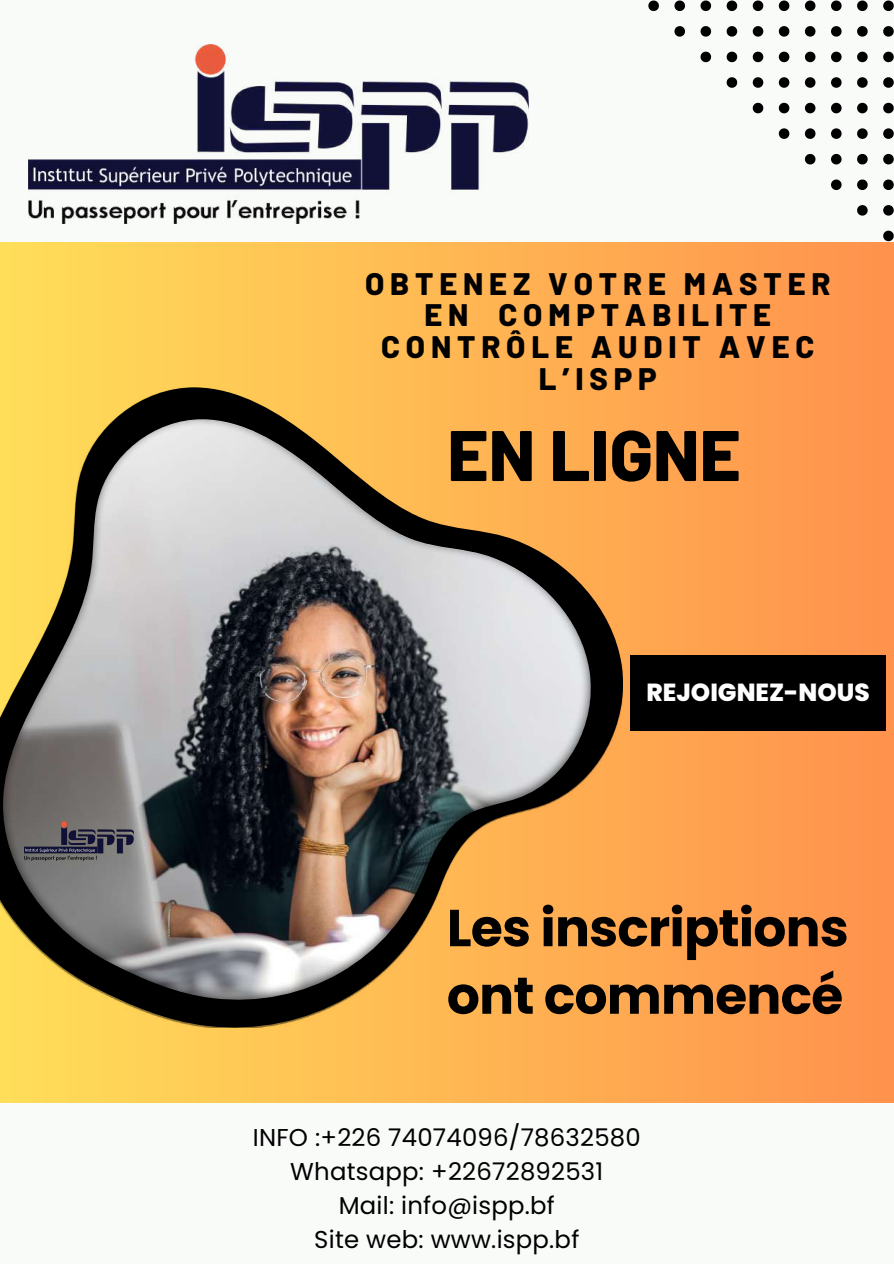
<style>
.page{position:relative;width:894px;height:1264px;background:#fff}
.page>*{position:absolute;margin:0;border:0;box-sizing:border-box;transform-origin:0 0}
.t1{font:800 71.4px "Barlow";color:#000}
.t2{font:700 51.9px/67.5px "Poppins";letter-spacing:-.015em;color:#000}
.t3{font:800 31.05px/31.5px "Barlow";letter-spacing:.19em;color:#000;text-align:center}
.t4{font:800 24.75px "Poppins";color:#fff}
.t5{font:24.3px/33.8px "Poppins";letter-spacing:.01em;color:#000;text-align:center}
</style>
<div class="page">
<div style="left:0;top:0;width:893px;height:1263px;background:linear-gradient(to right,#ffde59,#fe914d)"></div>
<img style="left:0;top:387px;width:622px;height:640px">
<img style="left:3px;top:419px;width:587px;height:580px">
<div style="left:0;top:0;width:893px;height:242px;background:#f9fbf9"></div>
<svg style="left:883px;top:231px;width:10px;height:10px"></svg>
<svg style="left:883px;top:205px;width:10px;height:11px"></svg>
<svg style="left:857px;top:205px;width:10px;height:11px"></svg>
<svg style="left:883px;top:179px;width:10px;height:11px"></svg>
<svg style="left:857px;top:179px;width:10px;height:11px"></svg>
<svg style="left:831px;top:179px;width:10px;height:11px"></svg>
<svg style="left:883px;top:154px;width:10px;height:10px"></svg>
<svg style="left:857px;top:154px;width:10px;height:10px"></svg>
<svg style="left:831px;top:154px;width:10px;height:10px"></svg>
<svg style="left:804px;top:154px;width:11px;height:10px"></svg>
<svg style="left:883px;top:128px;width:10px;height:11px"></svg>
<svg style="left:857px;top:128px;width:10px;height:11px"></svg>
<svg style="left:831px;top:128px;width:10px;height:11px"></svg>
<svg style="left:804px;top:128px;width:11px;height:11px"></svg>
<svg style="left:778px;top:128px;width:11px;height:11px"></svg>
<svg style="left:883px;top:103px;width:10px;height:10px"></svg>
<svg style="left:857px;top:103px;width:10px;height:10px"></svg>
<svg style="left:831px;top:103px;width:10px;height:10px"></svg>
<svg style="left:804px;top:103px;width:11px;height:10px"></svg>
<svg style="left:778px;top:103px;width:11px;height:10px"></svg>
<svg style="left:752px;top:103px;width:11px;height:10px"></svg>
<svg style="left:883px;top:77px;width:10px;height:11px"></svg>
<svg style="left:857px;top:77px;width:10px;height:11px"></svg>
<svg style="left:831px;top:77px;width:10px;height:11px"></svg>
<svg style="left:804px;top:77px;width:11px;height:11px"></svg>
<svg style="left:778px;top:77px;width:11px;height:11px"></svg>
<svg style="left:752px;top:77px;width:11px;height:11px"></svg>
<svg style="left:726px;top:77px;width:11px;height:11px"></svg>
<svg style="left:883px;top:52px;width:10px;height:10px"></svg>
<svg style="left:857px;top:52px;width:10px;height:10px"></svg>
<svg style="left:831px;top:52px;width:10px;height:10px"></svg>
<svg style="left:804px;top:52px;width:11px;height:10px"></svg>
<svg style="left:778px;top:52px;width:11px;height:10px"></svg>
<svg style="left:752px;top:52px;width:11px;height:10px"></svg>
<svg style="left:726px;top:52px;width:11px;height:10px"></svg>
<svg style="left:700px;top:52px;width:11px;height:10px"></svg>
<svg style="left:883px;top:26px;width:10px;height:11px"></svg>
<svg style="left:857px;top:26px;width:10px;height:11px"></svg>
<svg style="left:831px;top:26px;width:10px;height:11px"></svg>
<svg style="left:804px;top:26px;width:11px;height:11px"></svg>
<svg style="left:778px;top:26px;width:11px;height:11px"></svg>
<svg style="left:752px;top:26px;width:11px;height:11px"></svg>
<svg style="left:726px;top:26px;width:11px;height:11px"></svg>
<svg style="left:700px;top:26px;width:11px;height:11px"></svg>
<svg style="left:674px;top:26px;width:10px;height:11px"></svg>
<svg style="left:883px;top:1px;width:10px;height:10px"></svg>
<svg style="left:857px;top:1px;width:10px;height:10px"></svg>
<svg style="left:831px;top:1px;width:10px;height:10px"></svg>
<svg style="left:804px;top:1px;width:11px;height:10px"></svg>
<svg style="left:778px;top:1px;width:11px;height:10px"></svg>
<svg style="left:752px;top:1px;width:11px;height:10px"></svg>
<svg style="left:726px;top:1px;width:11px;height:10px"></svg>
<svg style="left:700px;top:1px;width:11px;height:10px"></svg>
<svg style="left:674px;top:1px;width:10px;height:10px"></svg>
<svg style="left:648px;top:1px;width:10px;height:10px"></svg>
<img style="left:29px;top:44px;width:499px;height:179px">
<div style="left:630px;top:654px;width:255px;height:76px;background:#000"></div>
<img style="left:24px;top:821px;width:110px;height:39px">
<div style="left:0;top:1103px;width:893px;height:160px;background:#f9fbf9"></div>
<p class="t3" style="left:365px;top:267px;width:467px">OBTENEZ VOTRE MASTER<br>EN COMPTABILITE<br>CONTRÔLE AUDIT AVEC<br>L’ISPP</p>
<h1 class="t1" style="left:447px;top:409px;width:295px">EN LIGNE</h1>
<p class="t4" style="left:646px;top:675px;width:224px">REJOIGNEZ-NOUS</p>
<h2 class="t2" style="left:446px;top:894px;width:403px">Les inscriptions ont commencé</h2>
<p class="t5" style="left:253px;top:1120px;width:389px">INFO :+226 74074096/78632580<br>Whatsapp: +22672892531<br>Mail: info@ispp.bf<br>Site web: www.ispp.bf</p>
</div>
